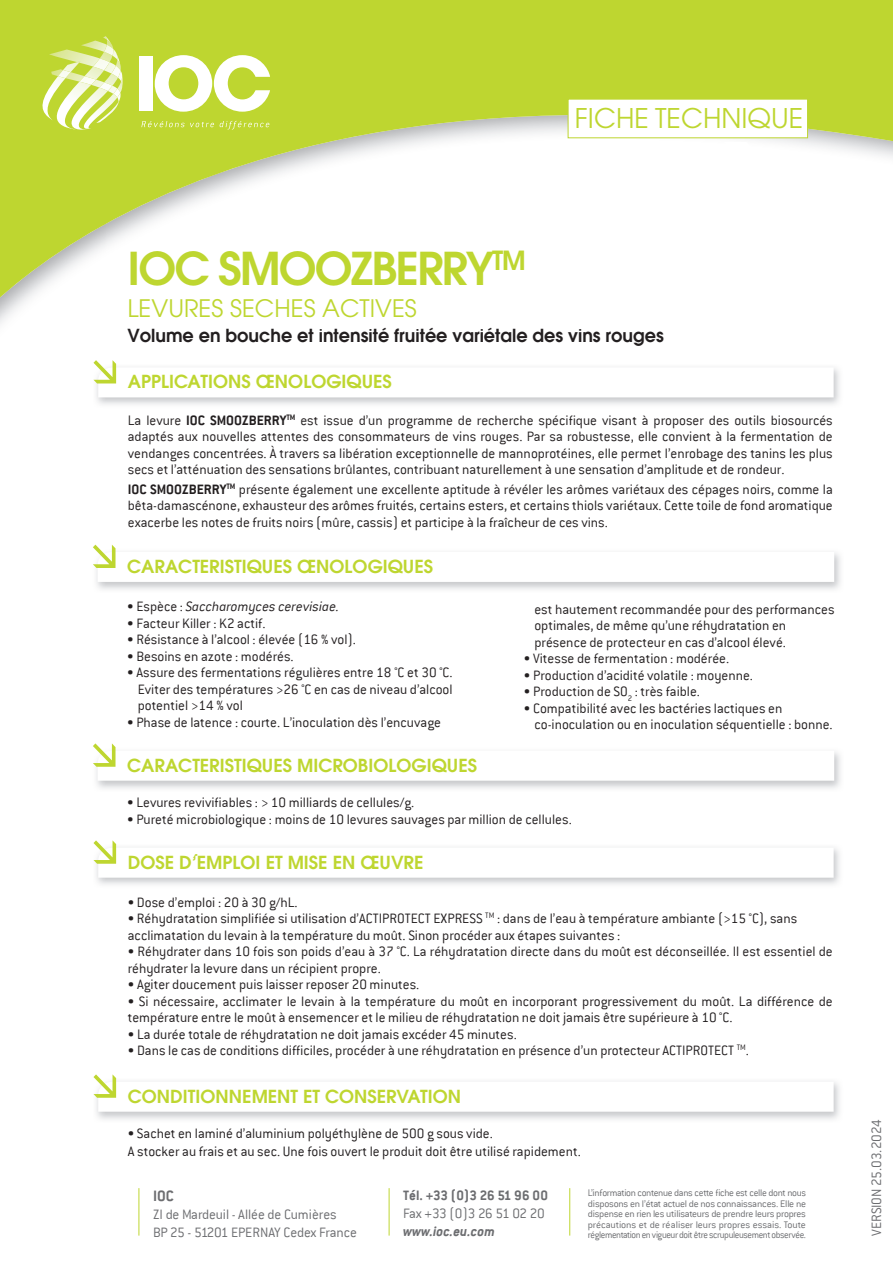
<style>
.page{position:relative;width:893px;height:1263px;background:#fff}
.page>*{position:absolute;margin:0;border:0;box-sizing:border-box;transform-origin:0 0}
.t1{font:600 45px "Avant Garde LT";letter-spacing:-.04em;color:#bed630}
.t2{font:27px "Avant Garde LT";color:#bed630}
.t3{font:24px "Avant Garde LT";color:#bed630}
.t4{font:600 18px "Avant Garde";color:#bed630}
.t5{font:600 18px "Avant Garde";color:#231f20}
.t6{font:700 16.5px "Conduit ITC";color:#6c6d70}
.t7{font:300 15px/16.5px "Conduit ITC";color:#231f20}
.t8{font:300 15px/18px "Conduit ITC";letter-spacing:-.01em;color:#6c6d70}
.t9{font:italic 300 15px "Conduit ITC";color:#231f20}
.t10{font:700 15px "Conduit ITC";color:#6c6d70}
.t11{font:300 15px "Conduit ITC";letter-spacing:-.03em;color:#6c6d70}
.t12{font:italic 700 15px "Conduit ITC";color:#6c6d70}
.t13{font:300 10.5px/10.5px "Conduit ITC";letter-spacing:-.035em;color:#6c6d70;text-align:justify}
.s1{font-weight:700}
.s2{font-style:normal}
</style>
<div class="page">
<svg style="left:0;top:0;width:893px;height:324px"></svg>
<svg style="left:567px;top:98px;width:241px;height:41px"></svg>
<hr style="left:139px;top:1188px;width:1px;height:47px;background:#bed630">
<hr style="left:389px;top:1188px;width:1px;height:47px;background:#bed630">
<hr style="left:569px;top:1188px;width:1px;height:47px;background:#bed630">
<img style="left:49px;top:49px;width:6px;height:13px">
<img style="left:121px;top:75px;width:2px;height:54px">
<img style="left:113px;top:105px;width:8px;height:25px">
<img style="left:55px;top:36px;width:58px;height:94px">
<img style="left:93px;top:58px;width:6px;height:12px">
<img style="left:79px;top:76px;width:17px;height:9px">
<svg style="left:99px;top:36px;width:23px;height:69px;background:#dbe893"></svg>
<img style="left:39px;top:62px;width:40px;height:59px">
<svg style="left:58px;top:70px;width:13px;height:8px"></svg>
<svg style="left:141px;top:121px;width:73px;height:6px"></svg>
<svg style="left:220px;top:121px;width:49px;height:8px"></svg>
<div style="left:139px;top:56px;width:14px;height:55px;background:#fff"></div>
<svg style="left:155px;top:55px;width:115px;height:57px"></svg>
<svg style="left:93px;top:360px;width:741px;height:37px"></svg>
<svg style="left:93px;top:840px;width:741px;height:38px"></svg>
<svg style="left:93px;top:545px;width:741px;height:37px"></svg>
<svg style="left:93px;top:1074px;width:741px;height:38px"></svg>
<svg style="left:93px;top:743px;width:741px;height:38px"></svg>
<h2 class="t2" style="left:575px;top:102px;width:230px">FICHE TECHNIQUE</h2>
<h1 class="t1" style="left:128px;top:239px;width:400px">IOC SMOOZBERRY<sup>TM</sup></h1>
<h3 class="t3" style="left:128px;top:294px;width:291px">LEVURES SECHES ACTIVES</h3>
<p class="t5" style="left:128px;top:321px;width:538px">Volume en bouche et intensité fruitée variétale des vins rouges</p>
<p class="t4" style="left:128px;top:367px;width:266px">APPLICATIONS ŒNOLOGIQUES</p>
<p class="t7" style="left:128px;top:412px;width:706px;text-align:justify">La levure <span class="s1">IOC SMOOZBERRY</span><sup>TM</sup> est issue d’un programme de recherche spécifique visant à proposer des outils biosourcés adaptés aux nouvelles attentes des consommateurs de vins rouges. Par sa robustesse, elle convient à la fermentation de vendanges concentrées. À travers sa libération exceptionnelle de mannoprotéines, elle permet l’enrobage des tanins les plus secs et l’atténuation des sensations brûlantes, contribuant naturellement à une sensation d’amplitude et de rondeur.</p>
<p class="t7" style="left:128px;top:481px;width:706px;text-align:justify"><span class="s1">IOC SMOOZBERRY</span><sup>TM</sup> présente également une excellente aptitude à révéler les arômes variétaux des cépages noirs, comme la bêta-damascénone, exhausteur des arômes fruités, certains esters, et certains thiols variétaux. Cette toile de fond aromatique exacerbe les notes de fruits noirs (mûre, cassis) et participe à la fraîcheur de ces vins.</p>
<p class="t4" style="left:127px;top:553px;width:307px">CARACTERISTIQUES ŒNOLOGIQUES</p>
<p class="t9" style="left:127px;top:598px;width:214px"><span class="s2">• Espèce :</span> Saccharomyces cerevisiae.</p>
<p class="t7" style="left:127px;top:615px;width:140px">• Facteur Killer : K2 actif.</p>
<p class="t7" style="left:127px;top:631px;width:230px">• Résistance à l’alcool : élevée (16 % vol).</p>
<p class="t7" style="left:127px;top:648px;width:168px">• Besoins en azote : modérés.</p>
<p class="t7" style="left:138px;top:664px;width:316px;text-align:justify;text-indent:-10px">• Assure des fermentations régulières entre 18 °C et 30 °C.<br>Eviter des températures &gt;26 °C en cas de niveau d’alcool potentiel &gt;14 % vol</p>
<p class="t7" style="left:127px;top:714px;width:315px">• Phase de latence : courte. L’inoculation dès l’encuvage</p>
<p class="t7" style="left:534px;top:601px;width:302px">est hautement recommandée pour des performances optimales, de même qu’une réhydratation en présence de protecteur en cas d’alcool élevé.</p>
<p class="t7" style="left:524px;top:650px;width:207px">• Vitesse de fermentation : modérée.</p>
<p class="t7" style="left:524px;top:667px;width:231px">• Production d’acidité volatile : moyenne.</p>
<p class="t7" style="left:524px;top:683px;width:178px">• Production de SO<sub>2</sub> : très faible.</p>
<p class="t7" style="left:534px;top:700px;width:300px;text-indent:-10px">• Compatibilité avec les bactéries lactiques en co-inoculation ou en inoculation séquentielle : bonne.</p>
<p class="t4" style="left:127px;top:751px;width:351px">CARACTERISTIQUES MICROBIOLOGIQUES</p>
<p class="t7" style="left:127px;top:794px;width:289px">• Levures revivifiables : &gt; 10 milliards de cellules/g.</p>
<p class="t7" style="left:127px;top:811px;width:446px">• Pureté microbiologique : moins de 10 levures sauvages par million de cellules.</p>
<p class="t4" style="left:128px;top:848px;width:297px">DOSE D’EMPLOI ET MISE EN ŒUVRE</p>
<p class="t7" style="left:128px;top:894px;width:171px">• Dose d’emploi : 20 à 30 g/hL.</p>
<p class="t7" style="left:128px;top:910px;width:671px">• Réhydratation simplifiée si utilisation d’ACTIPROTECT EXPRESS <sup>TM</sup> : dans de l’eau à température ambiante (&gt;15 °C), sans acclimatation du levain à la température du moût. Sinon procéder aux étapes suivantes :</p>
<p class="t7" style="left:128px;top:943px;width:706px">• Réhydrater dans 10 fois son poids d’eau à 37 °C. La réhydratation directe dans du moût est déconseillée. Il est essentiel de réhydrater la levure dans un récipient propre.</p>
<p class="t7" style="left:128px;top:976px;width:293px">• Agiter doucement puis laisser reposer 20 minutes.</p>
<p class="t7" style="left:128px;top:993px;width:706px">• Si nécessaire, acclimater le levain à la température du moût en incorporant progressivement du moût. La différence de température entre le moût à ensemencer et le milieu de réhydratation ne doit jamais être supérieure à 10 °C.</p>
<p class="t7" style="left:128px;top:1026px;width:390px">• La durée totale de réhydratation ne doit jamais excéder 45 minutes.</p>
<p class="t7" style="left:128px;top:1042px;width:623px">• Dans le cas de conditions difficiles, procéder à une réhydratation en présence d’un protecteur ACTIPROTECT <sup>TM</sup>.</p>
<p class="t4" style="left:128px;top:1082px;width:335px">CONDITIONNEMENT ET CONSERVATION</p>
<p class="t7" style="left:128px;top:1124px;width:455px;line-height:18px">• Sachet en laminé d’aluminium polyéthylène de 500 g sous vide.<br>A stocker au frais et au sec. Une fois ouvert le produit doit être utilisé rapidement.</p>
<p class="t6" style="left:153px;top:1186px;width:22px">IOC</p>
<p class="t8" style="left:153px;top:1205px;width:205px">ZI de Mardeuil - Allée de Cumières<br>BP 25 - 51201 EPERNAY Cedex France</p>
<p class="t10" style="left:403px;top:1186px;width:146px">Tél. +33 (0)3 26 51 96 00</p>
<p class="t11" style="left:403px;top:1205px;width:143px">Fax +33 (0)3 26 51 02 20</p>
<p class="t12" style="left:403px;top:1222px;width:93px">www.ioc.eu.com</p>
<p class="t13" style="left:588px;top:1188px;width:220px">L’information contenue dans cette fiche est celle dont nous disposons en l’état actuel de nos connaissances. Elle ne dispense en rien les utilisateurs de prendre leurs propres précautions et de réaliser leurs propres essais. Toute réglementationenvigueurdoitêtrescrupuleusementobservée.</p>
<p class="t8" style="left:867px;top:1235px;width:118px;rotate:-90deg">VERSION 25.03.2024</p>
</div>
